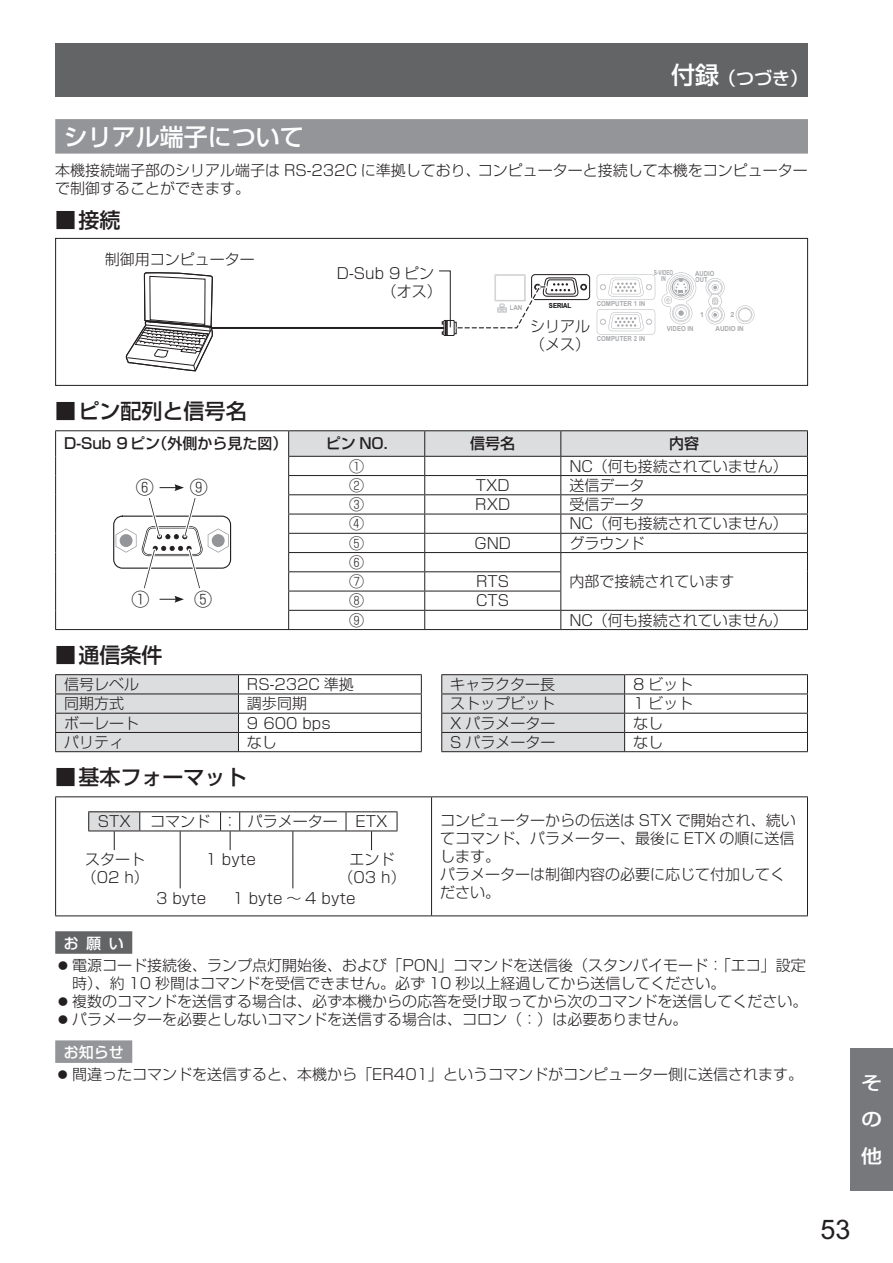
<style>
.page{position:relative;width:893px;height:1263px;background:#fff}
.page>*{position:absolute;margin:0;border:0;box-sizing:border-box;transform-origin:0 0}
.t1{font:27px "Arial";color:#231f20}
.t2{font:24px "Shin Go Pro Medium 90 msp RKSJ H";color:#fff}
.t3{font:21px "Shin Go Pro Medium 90 msp RKSJ H";color:#231f20}
.t4{font:18.45px/36.5px "Shin Go Pro Medium 90 msp RKSJ H";color:#fff;text-align:justify;scale:1.14 1}
.t5{font:18px "Shin Go Pro Medium 90 msp RKSJ H";color:#fff}
.t6{font:18px "Shin Go Pro Light 90 msp RKSJ H";color:#231f20}
.t7{font:15px/18px "Shin Go Pro Light 90 msp RKSJ H";color:#231f20}
.t8{font:15px "Shin Go Pro Medium 90 msp RKSJ H";color:#231f20}
.t9{font:15px "Shin Go Pro Medium 90 msp RKSJ H";color:#fff}
.t10{font:700 6.9px "Arial";color:#a7a9ac;scale:.89 1}
.t11{font:700 6.9px/6.4px "Arial";color:#a7a9ac;text-align:center;scale:.68 1}
.t12{font:700 6.9px/6px "Arial";color:#a7a9ac;scale:.86 1}
.t13{font:700 6.9px "Arial";color:#a7a9ac;scale:.88 1}
.t14{font:700 6.9px "Arial";color:#a7a9ac;scale:.9 1}
.t15{font:700 6.9px "Arial";color:#231f20;scale:.87 1}
.t16{font:700 6.9px "Arial";color:#a7a9ac;scale:.92 1}
.t17{font:700 6.9px "Arial";color:#a7a9ac}
.s1{font-size:24px}
</style>
<div class="page">
<div style="left:55px;top:43px;width:753px;height:54px;background:#636466"></div>
<div style="left:850px;top:1048px;width:43px;height:143px;background:#77787b"></div>
<div style="left:55px;top:119px;width:753px;height:35px;background:#939598"></div>
<div style="left:55px;top:931px;width:77px;height:23px;background:#636466"></div>
<div style="left:55px;top:1040px;width:77px;height:23px;background:#939598"></div>
<svg style="left:125px;top:272px;width:88px;height:100px"></svg>
<hr style="left:211px;top:327px;width:236px;height:2px;background:#231f20">
<div style="left:443px;top:320px;width:11px;height:16px;border:1px solid #231f20"></div>
<svg style="left:736px;top:305px;width:18px;height:19px"></svg>
<svg style="left:662px;top:272px;width:34px;height:52px"></svg>
<svg style="left:706px;top:278px;width:18px;height:46px"></svg>
<svg style="left:597px;top:274px;width:58px;height:26px"></svg>
<svg style="left:597px;top:309px;width:58px;height:26px"></svg>
<svg style="left:439px;top:270px;width:151px;height:65px"></svg>
<div style="left:55px;top:238px;width:753px;height:148px;border:1px solid #231f20"></div>
<hr style="left:55px;top:430px;width:234px;height:1px;background:#231f20">
<hr style="left:289px;top:430px;width:136px;height:1px;background:#231f20">
<hr style="left:425px;top:430px;width:136px;height:1px;background:#231f20">
<hr style="left:561px;top:430px;width:247px;height:1px;background:#231f20">
<svg style="left:55px;top:431px;width:1px;height:198px"></svg>
<svg style="left:288px;top:431px;width:520px;height:198px"></svg>
<hr style="left:55px;top:629px;width:506px;height:1px;background:#231f20">
<hr style="left:561px;top:629px;width:247px;height:1px;background:#231f20">
<svg style="left:113px;top:498px;width:118px;height:91px"></svg>
<hr style="left:55px;top:674px;width:183px;height:1px;background:#231f20">
<hr style="left:238px;top:674px;width:184px;height:1px;background:#231f20">
<hr style="left:441px;top:674px;width:184px;height:1px;background:#231f20">
<hr style="left:625px;top:674px;width:183px;height:1px;background:#231f20">
<hr style="left:625px;top:694px;width:183px;height:1px;background:#231f20">
<hr style="left:625px;top:713px;width:183px;height:1px;background:#231f20">
<hr style="left:625px;top:732px;width:183px;height:1px;background:#231f20">
<svg style="left:55px;top:675px;width:570px;height:76px"></svg>
<svg style="left:807px;top:675px;width:1px;height:76px"></svg>
<hr style="left:55px;top:751px;width:367px;height:1px;background:#231f20">
<hr style="left:441px;top:751px;width:367px;height:1px;background:#231f20">
<hr style="left:55px;top:796px;width:376px;height:1px;background:#231f20">
<hr style="left:55px;top:797px;width:1px;height:119px;background:#231f20">
<hr style="left:431px;top:796px;width:377px;height:1px;background:#231f20">
<hr style="left:431px;top:797px;width:1px;height:119px;background:#231f20">
<hr style="left:807px;top:797px;width:1px;height:119px;background:#231f20">
<hr style="left:55px;top:916px;width:753px;height:1px;background:#231f20">
<hr style="left:140px;top:811px;width:40px;height:1px;background:#231f20">
<hr style="left:180px;top:811px;width:50px;height:1px;background:#231f20">
<hr style="left:230px;top:811px;width:63px;height:1px;background:#231f20">
<hr style="left:293px;top:811px;width:78px;height:1px;background:#231f20">
<svg style="left:346px;top:812px;width:1px;height:19px"></svg>
<svg style="left:88px;top:811px;width:52px;height:39px"></svg>
<hr style="left:140px;top:831px;width:81px;height:1px;background:#231f20">
<svg style="left:180px;top:831px;width:1px;height:19px"></svg>
<svg style="left:220px;top:812px;width:20px;height:38px"></svg>
<hr style="left:240px;top:831px;width:106px;height:1px;background:#231f20">
<svg style="left:292px;top:831px;width:1px;height:19px"></svg>
<hr style="left:346px;top:831px;width:51px;height:1px;background:#231f20">
<svg style="left:371px;top:811px;width:27px;height:39px"></svg>
<hr style="left:180px;top:850px;width:1px;height:38px;background:#231f20">
<hr style="left:292px;top:850px;width:1px;height:38px;background:#231f20">
<svg style="left:160px;top:484px;width:24px;height:7px"></svg>
<svg style="left:160px;top:596px;width:24px;height:7px"></svg>
<p class="t5" style="left:671px;top:72px;width:138px"><span class="s1">付録</span> （つづき）</p>
<h2 class="t2" style="left:64px;top:128px;width:241px">シリアル端子について</h2>
<p class="t7" style="left:55px;top:164px;width:754px">本機接続端子部のシリアル端子は RS-232C に準拠しており、コンピューターと接続して本機をコンピューターで制御することができます。</p>
<h3 class="t3" style="left:55px;top:212px;width:67px">■接続</h3>
<p class="t7" style="left:105px;top:252px;width:151px">制御用コンピューター</p>
<p class="t7" style="left:382px;top:266px;width:61px;text-indent:-45px">D-Sub 9 ピン（オス）</p>
<p class="t16" style="left:509px;top:304px;width:16px">LAN</p>
<p class="t15" style="left:549px;top:301px;width:27px">SERIAL</p>
<p class="t10" style="left:597px;top:300px;width:56px">COMPUTER 1 IN</p>
<p class="t7" style="left:530px;top:319px;width:61px">シリアル（メス）</p>
<p class="t10" style="left:597px;top:335px;width:56px">COMPUTER 2 IN</p>
<p class="t11" style="left:654px;top:269px;width:30px">S-VIDEO<br>IN</p>
<p class="t12" style="left:695px;top:271px;width:24px">AUDIO<br>OUT</p>
<p class="t17" style="left:700px;top:311px;width:5px">1</p>
<p class="t17" style="left:730px;top:311px;width:5px">2</p>
<p class="t13" style="left:667px;top:325px;width:32px">VIDEO IN</p>
<p class="t14" style="left:715px;top:325px;width:33px">AUDIO IN</p>
<h3 class="t3" style="left:55px;top:404px;width:193px">■ピン配列と信号名</h3>
<p class="t8" style="left:64px;top:438px;width:225px">D-Sub 9 ピン（外側から見た図）</p>
<p class="t8" style="left:326px;top:438px;width:64px">ピン NO.</p>
<p class="t8" style="left:470px;top:438px;width:46px">信号名</p>
<p class="t8" style="left:669px;top:438px;width:31px">内容</p>
<p class="t7" style="left:349px;top:459px;width:16px">①</p>
<p class="t7" style="left:569px;top:459px;width:220px">NC（何も接続されていません）</p>
<p class="t7" style="left:349px;top:478px;width:16px">②</p>
<p class="t7" style="left:476px;top:478px;width:35px">TXD</p>
<p class="t7" style="left:569px;top:478px;width:76px">送信データ</p>
<p class="t7" style="left:349px;top:498px;width:16px">③</p>
<p class="t7" style="left:475px;top:498px;width:36px">RXD</p>
<p class="t7" style="left:569px;top:498px;width:76px">受信データ</p>
<p class="t7" style="left:349px;top:517px;width:16px">④</p>
<p class="t7" style="left:569px;top:517px;width:220px">NC（何も接続されていません）</p>
<p class="t7" style="left:349px;top:536px;width:16px">⑤</p>
<p class="t7" style="left:474px;top:536px;width:38px">GND</p>
<p class="t7" style="left:569px;top:536px;width:76px">グラウンド</p>
<p class="t7" style="left:349px;top:555px;width:16px;line-height:19.2px">⑥<br>⑦</p>
<p class="t6" style="left:136px;top:481px;width:19px">⑥</p>
<p class="t6" style="left:190px;top:481px;width:19px">⑨</p>
<p class="t7" style="left:476px;top:574px;width:35px">RTS</p>
<p class="t7" style="left:569px;top:574px;width:166px">内部で接続されています</p>
<p class="t6" style="left:131px;top:593px;width:19px">①</p>
<p class="t6" style="left:194px;top:593px;width:19px">⑤</p>
<p class="t7" style="left:349px;top:594px;width:16px">⑧</p>
<p class="t7" style="left:476px;top:594px;width:35px">CTS</p>
<p class="t7" style="left:349px;top:613px;width:16px">⑨</p>
<p class="t7" style="left:569px;top:613px;width:220px">NC（何も接続されていません）</p>
<h3 class="t3" style="left:55px;top:648px;width:109px">■通信条件</h3>
<p class="t7" style="left:64px;top:677px;width:76px">信号レベル</p>
<p class="t7" style="left:247px;top:677px;width:108px">RS-232C 準拠</p>
<p class="t7" style="left:450px;top:677px;width:106px">キャラクター長</p>
<p class="t7" style="left:633px;top:677px;width:62px">8 ビット</p>
<p class="t7" style="left:64px;top:697px;width:61px">同期方式</p>
<p class="t7" style="left:247px;top:697px;width:61px">調歩同期</p>
<p class="t7" style="left:450px;top:697px;width:106px">ストップビット</p>
<p class="t7" style="left:633px;top:697px;width:62px">1 ビット</p>
<p class="t7" style="left:64px;top:716px;width:76px">ボーレート</p>
<p class="t7" style="left:247px;top:716px;width:85px">9 600 bps</p>
<p class="t7" style="left:450px;top:716px;width:107px">X パラメーター</p>
<p class="t7" style="left:633px;top:716px;width:31px">なし</p>
<p class="t7" style="left:64px;top:735px;width:61px">パリティ</p>
<p class="t7" style="left:247px;top:735px;width:31px">なし</p>
<p class="t7" style="left:450px;top:735px;width:107px">S パラメーター</p>
<p class="t7" style="left:633px;top:735px;width:31px">なし</p>
<h3 class="t3" style="left:55px;top:770px;width:193px">■基本フォーマット</h3>
<p class="t7" style="left:98px;top:814px;width:35px">STX</p>
<p class="t7" style="left:150px;top:814px;width:239px">コマンド ： パラメーター ETX</p>
<p class="t7" style="left:440px;top:813px;width:357px">コンピューターからの伝送は STX で開始され、続いてコマンド、パラメーター、最後に ETX の順に送信します。<br>パラメーターは制御内容の必要に応じて付加してください。</p>
<p class="t9" style="left:64px;top:937px;width:61px">お願い</p>
<p class="t7" style="left:72px;top:958px;width:737px">電源コード接続後、ランプ点灯開始後、および「PON」コマンドを送信後（スタンバイモード：「エコ」設定時）、約 10 秒間はコマンドを受信できません。必ず 10 秒以上経過してから送信してください。<br>複数のコマンドを送信する場合は、必ず本機からの応答を受け取ってから次のコマンドを送信してください。パラメーターを必要としないコマンドを送信する場合は、コロン（：）は必要ありません。</p>
<p class="t9" style="left:64px;top:1046px;width:61px">お知らせ</p>
<p class="t7" style="left:72px;top:1067px;width:732px">間違ったコマンドを送信すると、本機から「ER401」というコマンドがコンピューター側に送信されます。</p>
<p class="t7" style="left:338px;top:853px;width:69px;text-align:center">エンド（03 h）</p>
<p class="t7" style="left:232px;top:891px;width:125px">1 byte ～ 4 byte</p>
<p class="t7" style="left:82px;top:853px;width:69px">スタート（02 h）</p>
<p class="t7" style="left:205px;top:853px;width:52px">1 byte</p>
<p class="t7" style="left:156px;top:891px;width:52px">3 byte</p>
<p class="t4" style="left:861px;top:1067px;width:19px">その他</p>
<h1 class="t1" style="left:820px;top:1214px;width:32px">53</h1>
</div>
